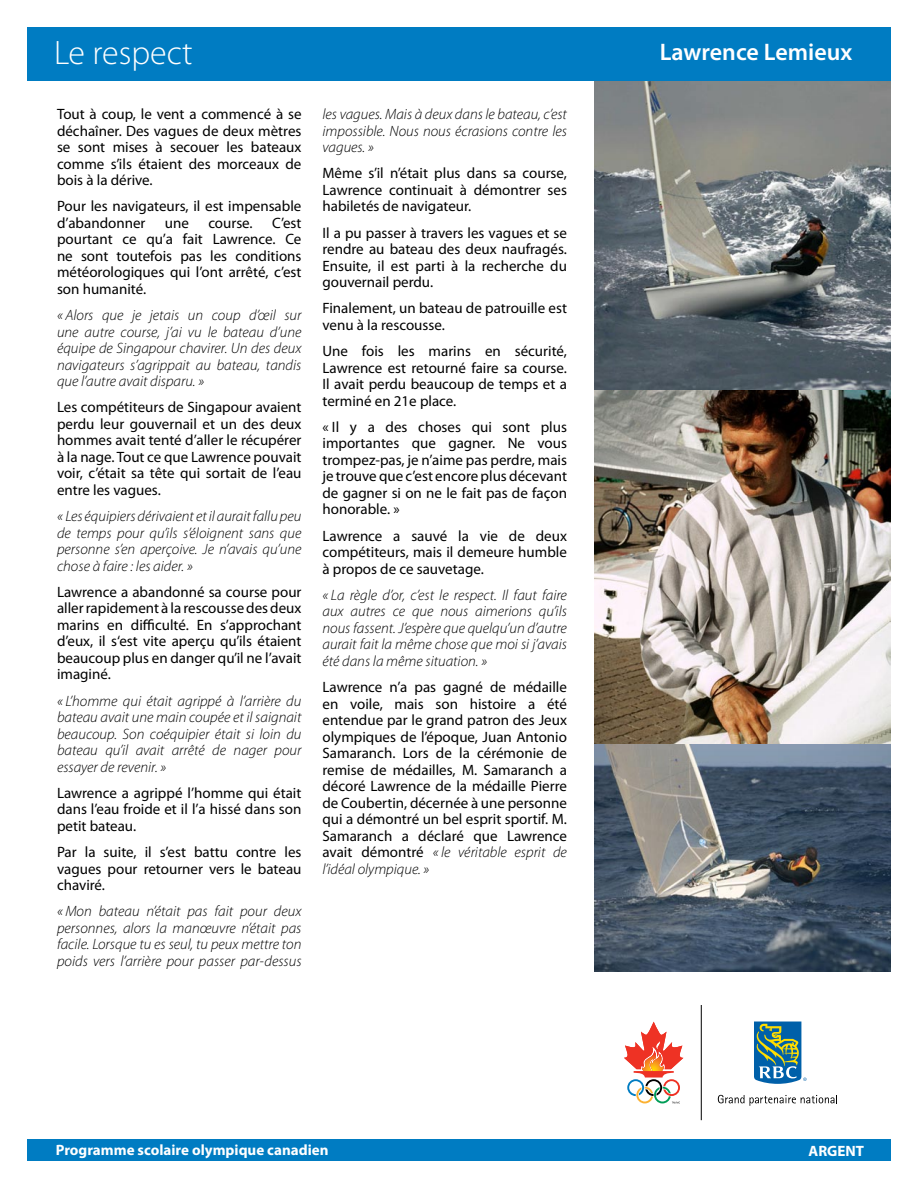
<style>
.page{position:relative;width:918px;height:1188px;background:#fff}
.page>*{position:absolute;margin:0;border:0;box-sizing:border-box;transform-origin:0 0}
.t1{font:300 34.05px "Myriad Pro";color:#fff}
.t2{font:600 24px "Myriad Pro";color:#fff}
.t3{font:15px/16.5px "Myriad Pro";color:#000;text-align:justify}
.t4{font:italic 300 15px/16.5px "Myriad Pro";color:#000;text-align:justify}
.t5{font:700 15px "Myriad Pro";color:#fff}
.s1{font-weight:300;font-style:italic}
</style>
<div class="page">
<div style="left:27px;top:27px;width:864px;height:54px;background:#007cc2"></div>
<img style="left:594px;top:389px;width:297px;height:355px">
<img style="left:594px;top:81px;width:297px;height:308px">
<img style="left:594px;top:744px;width:297px;height:228px">
<div style="left:27px;top:1139px;width:864px;height:22px;background:#007cc2"></div>
<svg style="left:624px;top:1021px;width:60px;height:83px"></svg>
<hr style="left:701px;top:1005px;width:1px;height:115px;background:#000">
<svg style="left:718px;top:1095px;width:26px;height:8px"></svg>
<svg style="left:750px;top:1095px;width:87px;height:11px"></svg>
<svg style="left:754px;top:1022px;width:53px;height:62px;background:#59929d"></svg>
<h1 class="t1" style="left:54px;top:32px;width:140px">Le respect</h1>
<p class="t3" style="left:57px;top:106px;width:246px">Tout à coup, le vent a commencé à se déchaîner. Des vagues de deux mètres se sont mises à secouer les bateaux comme s’ils étaient des morceaux de bois à la dérive.</p>
<p class="t3" style="left:57px;top:198px;width:246px">Pour les navigateurs, il est impensable d’abandonner</p>
<p class="t3" style="left:57px;top:214px;width:246px;text-indent:215px">C’est pourtant ce qu’a fait Lawrence. Ce ne sont toutefois pas les conditions météorologiques qui l’ont arrêté, c’est son humanité.</p>
<p class="t4" style="left:57px;top:307px;width:246px">« Alors que je jetais un coup d’œil sur une autre course, j’ai vu le bateau d’une équipe de Singapour chavirer. Un des deux navigateurs s’agrippait au bateau, tandis que l’autre avait disparu. »</p>
<p class="t3" style="left:57px;top:399px;width:246px">Les compétiteurs de Singapour avaient perdu leur gouvernail et un des deux hommes avait tenté d’aller le récupérer à la nage. Tout ce que Lawrence pouvait voir, c’était sa tête qui sortait de l’eau entre les vagues.</p>
<p class="t4" style="left:57px;top:508px;width:246px">« Les équipiers dérivaient et il aurait fallu peu de temps pour qu’ils s’éloignent sans que personne s’en aperçoive. Je n’avais qu’une chose à faire : les aider. »</p>
<p class="t3" style="left:57px;top:583px;width:246px">Lawrence a abandonné sa course pour aller rapidement à la rescousse des deux marins en difficulté. En s’approchant d’eux, il s‘est vite aperçu qu’ils étaient beaucoup plus en danger qu’il ne l’avait imaginé.</p>
<p class="t4" style="left:57px;top:692px;width:246px">« L’homme qui était agrippé à l’arrière du bateau avait une main coupée et il saignait beaucoup. Son coéquipier était si loin du bateau qu’il avait arrêté de nager pour essayer de revenir. »</p>
<p class="t3" style="left:57px;top:784px;width:246px">Lawrence a agrippé l’homme qui était dans l’eau froide et il l’a hissé dans son petit bateau.</p>
<p class="t3" style="left:57px;top:843px;width:246px">Par la suite, il s’est battu contre les vagues pour retourner vers le bateau chaviré.</p>
<p class="t4" style="left:57px;top:903px;width:246px">« Mon bateau n’était pas fait pour deux personnes, alors la manœuvre n’était pas facile. Lorsque tu es seul, tu peux mettre ton poids vers l’arrière pour passer par-dessus</p>
<p class="t3" style="left:165px;top:214px;width:26px">une</p>
<p class="t3" style="left:208px;top:214px;width:46px">course.</p>
<p class="t4" style="left:322px;top:106px;width:246px">les vagues. Mais à deux dans le bateau, c’est impossible. Nous nous écrasions contre les vagues. »</p>
<p class="t3" style="left:322px;top:165px;width:246px">Même s’il n’était plus dans sa course, Lawrence continuait à démontrer ses habiletés de navigateur.</p>
<p class="t3" style="left:322px;top:224px;width:246px">Il a pu passer à travers les vagues et se rendre au bateau des deux naufragés.<br>Ensuite, il est parti à la recherche du gouvernail perdu.</p>
<p class="t3" style="left:322px;top:300px;width:246px">Finalement, un bateau de patrouille est venu à la rescousse.</p>
<p class="t3" style="left:322px;top:343px;width:246px">Une fois les marins en sécurité, Lawrence est retourné faire sa course.<br>Il avait perdu beaucoup de temps et a terminé en 21e place.</p>
<p class="t3" style="left:322px;top:418px;width:246px">« Il y a des choses qui sont plus importantes que gagner. Ne vous trompez-pas, je n’aime pas perdre, mais je trouve que c’est encore plus décevant de gagner si on ne le fait pas de façon honorable. »</p>
<p class="t3" style="left:322px;top:527px;width:246px">Lawrence a sauvé la vie de deux compétiteurs, mais il demeure humble à propos de ce sauvetage.</p>
<p class="t4" style="left:322px;top:586px;width:246px">« La règle d’or, c’est le respect. Il faut faire aux autres ce que nous aimerions qu’ils nous fassent. J’espère que quelqu’un d’autre aurait fait la même chose que moi si j’avais été dans la même situation. »</p>
<p class="t3" style="left:322px;top:678px;width:246px">Lawrence n’a pas gagné de médaille en voile, mais son histoire a été entendue par le grand patron des Jeux olympiques de l’époque, Juan Antonio Samaranch. Lors de la cérémonie de remise de médailles, M. Samaranch a décoré Lawrence de la médaille Pierre de Coubertin, décernée à une personne qui a démontré un bel esprit sportif. M.<br>Samaranch a déclaré que Lawrence avait démontré <span class="s1">« le véritable esprit de l’idéal olympique. »</span></p>
<h2 class="t2" style="left:660px;top:37px;width:194px">Lawrence Lemieux</h2>
<p class="t5" style="left:56px;top:1140px;width:274px">Programme scolaire olympique canadien</p>
<p class="t5" style="left:809px;top:1141px;width:57px">ARGENT</p>
</div>
